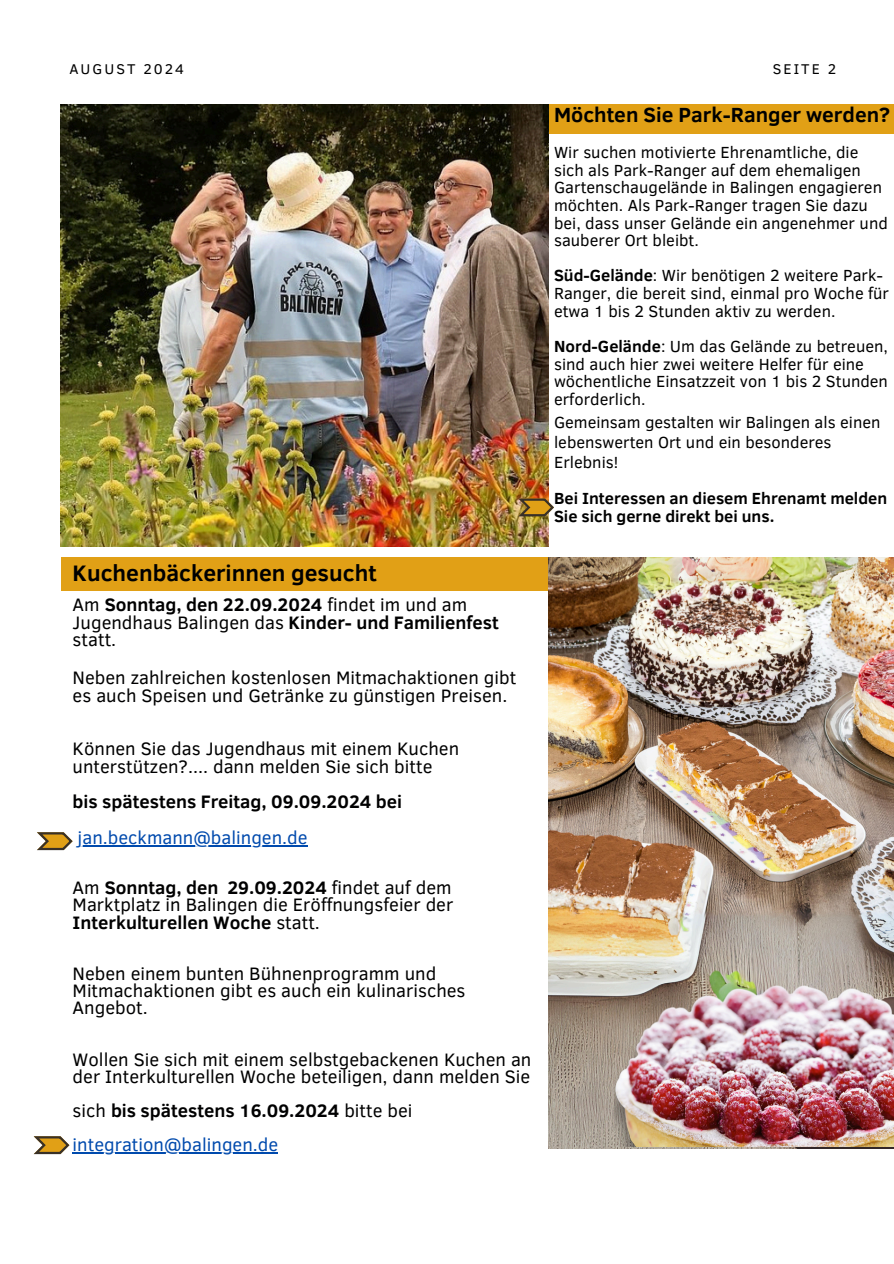
<style>
.page{position:relative;width:894px;height:1264px;background:#fff}
.page>*{position:absolute;margin:0;border:0;box-sizing:border-box;transform-origin:0 0}
.t1{font:700 22.95px "Clear Sans";color:#000001}
.t2{font:700 21px "Clear Sans";color:#000}
.t3{font:18.45px/17.9px "Clear Sans";color:#000001}
.t4{font:700 18.45px/17.9px "Clear Sans";color:#000001}
.t5{font:18.45px "Clear Sans";color:#004aad}
.t6{font:16.5px/17.7px "Clear Sans";color:#000}
.t7{font:700 16.5px/17.7px "Clear Sans";color:#000}
.t8{font:14.55px "Clear Sans";letter-spacing:.14em;color:#000001}
.s1{font-weight:700}
.s2{font-weight:400}
.s3{color:#004aad}
</style>
<div class="page">
<div style="left:544px;top:105px;width:349px;height:29px;background:#e1a016"></div>
<div style="left:61px;top:557px;width:496px;height:34px;background:#e1a016"></div>
<img style="left:61px;top:104px;width:487px;height:442px">
<svg style="left:34px;top:1136px;width:35px;height:18px"></svg>
<img style="left:548px;top:558px;width:345px;height:590px">
<svg style="left:518px;top:498px;width:36px;height:18px"></svg>
<img style="left:614px;top:983px;width:279px;height:163px">
<hr style="left:78px;top:844px;width:229px;height:2px;background:#004aad">
<hr style="left:73px;top:1152px;width:205px;height:2px;background:#004aad">
<svg style="left:37px;top:832px;width:36px;height:18px"></svg>
<h1 class="t8" style="left:69px;top:58px;width:116px">AUGUST 2024</h1>
<h5 class="t8" style="left:772px;top:58px;width:65px">SEITE 2</h5>
<h5 class="t2" style="left:554px;top:100px;width:337px">Möchten Sie Park-Ranger werden?</h5>
<p class="t6" style="left:554px;top:142px;width:335px">Wir suchen motivierte Ehrenamtliche, die sich als Park-Ranger auf dem ehemaligen Gartenschaugelände in Balingen engagieren möchten. Als Park-Ranger tragen Sie dazu bei, dass unser Gelände ein angenehmer und sauberer Ort bleibt.</p>
<h5 class="t6" style="left:554px;top:266px;width:336px"><span class="s1">Süd-Gelände</span>: Wir benötigen 2 weitere Park-<br>Ranger, die bereit sind, einmal pro Woche für etwa 1 bis 2 Stunden aktiv zu werden.</h5>
<h4 class="t6" style="left:554px;top:336px;width:335px"><span class="s1">Nord-Gelände</span>: Um das Gelände zu betreuen, sind auch hier zwei weitere Helfer für eine wöchentliche Einsatzzeit von 1 bis 2 Stunden erforderlich.</h4>
<h1 class="t6" style="left:554px;top:411px;width:328px;line-height:20px">Gemeinsam gestalten wir Balingen als einen lebenswerten Ort und ein besonderes<br>Erlebnis!</h1>
<h3 class="t7" style="left:554px;top:489px;width:334px">Bei Interessen an diesem Ehrenamt melden<br>Sie sich gerne direkt bei uns.</h3>
<h3 class="t1" style="left:73px;top:556px;width:305px">Kuchenbäckerinnen gesucht</h3>
<h3 class="t4" style="left:73px;top:594px;width:427px"><span class="s2">Am</span> Sonntag, den 22.09.2024 <span class="s2">findet im und am<br>Jugendhaus Balingen das</span> Kinder- und Familienfest <span class="s2">statt.</span></h3>
<h2 class="t3" style="left:73px;top:667px;width:445px">Neben zahlreichen kostenlosen Mitmachaktionen gibt es auch Speisen und Getränke zu günstigen Preisen.</h2>
<h3 class="t3" style="left:73px;top:738px;width:388px">Können Sie das Jugendhaus mit einem Kuchen unterstützen?.... dann melden Sie sich bitte</h3>
<h3 class="t4" style="left:73px;top:792px;width:331px">bis spätestens Freitag, 09.09.2024 bei</h3>
<h3 class="t5" style="left:78px;top:824px;width:231px">jan.beckmann@balingen.de</h3>
<h3 class="t4" style="left:73px;top:878px;width:380px"><span class="s2">Am</span> Sonntag, den 29.09.2024 <span class="s2">findet auf dem</span></h3>
<h3 class="t3" style="left:73px;top:895px;width:382px;line-height:17.1px">Marktplatz in Balingen die Eröffnungsfeier der<br><span class="s1">Interkulturellen Woche</span> statt.</h3>
<h3 class="t3" style="left:73px;top:963px;width:365px">Neben einem bunten Bühnenprogramm und</h3>
<h3 class="t3" style="left:73px;top:981px;width:394px;line-height:17.1px">Mitmachaktionen gibt es auch ein kulinarisches<br>Angebot.</h3>
<h3 class="t3" style="left:73px;top:1049px;width:460px">Wollen Sie sich mit einem selbstgebackenen Kuchen an</h3>
<p class="t3" style="left:73px;top:1058px;width:459px;line-height:34.2px">der Interkulturellen Woche beteiligen, dann melden Sie sich <span class="s1">bis spätestens 16.09.2024</span> bitte bei <span class="s3">integration@balingen.de</span></p>
</div>
